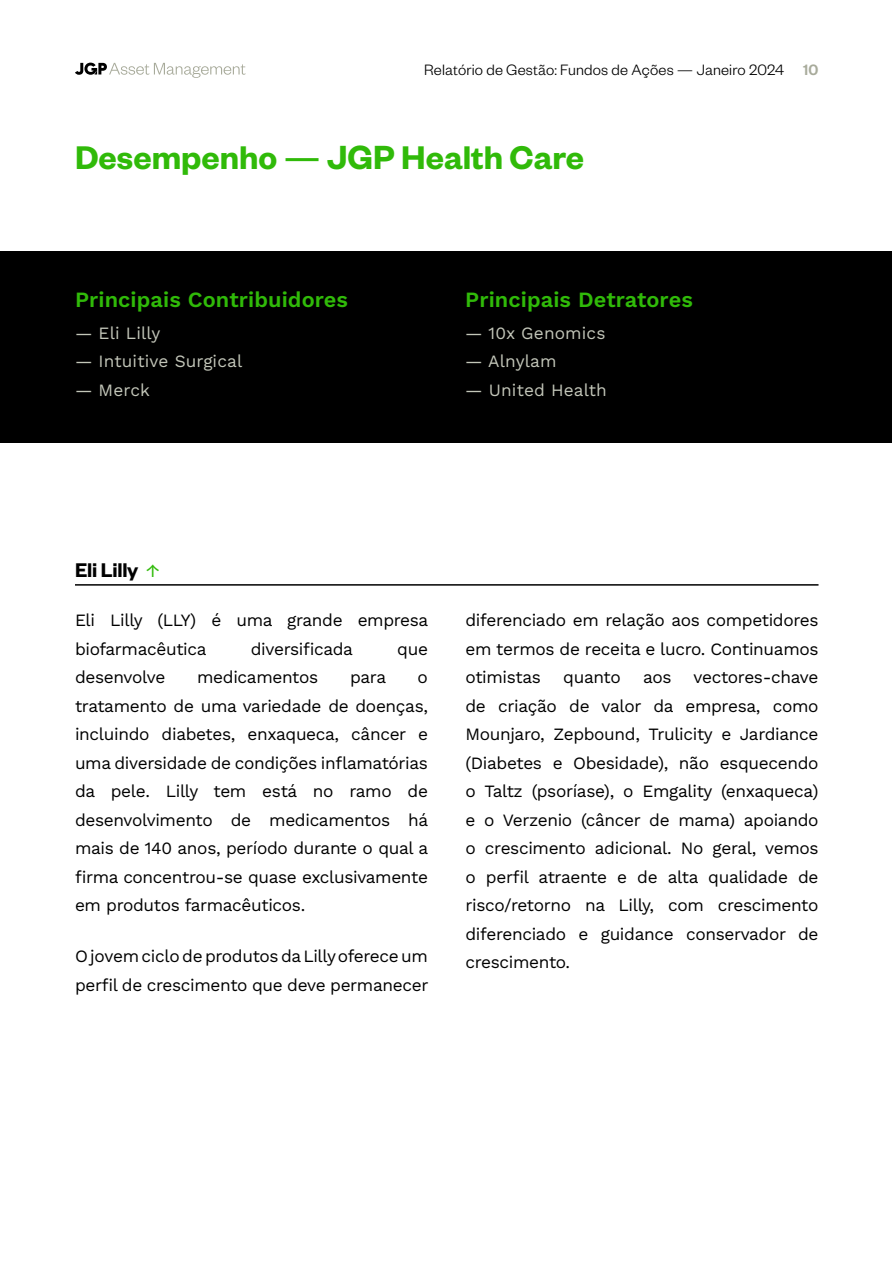
<style>
.page{position:relative;width:893px;height:1263px;background:#fff}
.page>*{position:absolute;margin:0;border:0;box-sizing:border-box;transform-origin:0 0}
.t1{font:600 36px "Founders Grotesk";color:#30ba09}
.t2{font:600 21.75px "Work Sans";letter-spacing:.005em;color:#30ba09}
.t3{font:600 21.75px "Founders Grotesk";letter-spacing:-.01em;color:#000}
.t4{font:17.25px/28.5px "Work Sans";letter-spacing:-.02em;color:#000;text-align:justify}
.t5{font:17.25px "Work Sans";letter-spacing:.01em;color:#c3c6b9}
.t6{font:300 16.5px "Founders Grotesk";letter-spacing:.01em;color:#000}
.s1{font-weight:500;color:#a8ab9b}
.s2{font-weight:500;font-size:36.75px}
.s3{font-size:36.75px}
.s4{font-family:"Work Sans";font-weight:400;font-size:18.75px;color:#30ba09}
</style>
<div class="page">
<svg style="left:75px;top:63px;width:171px;height:15px"></svg>
<div style="left:1px;top:251px;width:891px;height:192px;background:#000"></div>
<hr style="left:75px;top:584px;width:743px;height:2px;background:#000">
<p class="t6" style="left:424px;top:60px;width:396px">Relatório de Gestão: Fundos de Ações — Janeiro 2024 <span class="s1">10</span></p>
<h1 class="t1" style="left:75px;top:134px;width:511px">Desempenho <span class="s2">—</span> <span class="s3">JGP</span> Health Care</h1>
<p class="t2" style="left:75px;top:283px;width:275px">Principais Contribuidores</p>
<p class="t5" style="left:75px;top:320px;width:87px">— Eli Lilly</p>
<p class="t5" style="left:75px;top:348px;width:169px">— Intuitive Surgical</p>
<p class="t5" style="left:75px;top:377px;width:76px">— Merck</p>
<p class="t2" style="left:465px;top:283px;width:229px">Principais Detratores</p>
<p class="t5" style="left:465px;top:320px;width:142px">— 10x Genomics</p>
<p class="t5" style="left:465px;top:348px;width:93px">— Alnylam</p>
<p class="t5" style="left:465px;top:377px;width:143px">— United Health</p>
<p class="t3" style="left:75px;top:556px;width:86px">Eli Lilly <span class="s4">↑</span></p>
<p class="t4" style="left:75px;top:605px;width:355px">Eli Lilly (LLY) é uma grande empresa biofarmacêutica</p>
<p class="t4" style="left:251px;top:634px;width:104px">diversificada</p>
<p class="t4" style="left:397px;top:634px;width:32px">que</p>
<p class="t4" style="left:75px;top:662px;width:92px">desenvolve</p>
<p class="t4" style="left:197px;top:662px;width:123px">medicamentos</p>
<p class="t4" style="left:350px;top:662px;width:38px">para</p>
<p class="t4" style="left:75px;top:662px;width:355px;text-indent:343px">o tratamento de uma variedade de doenças, incluindo diabetes, enxaqueca, câncer e uma diversidade de condições inflamatórias da pele. Lilly tem está no ramo de desenvolvimento de medicamentos há mais de 140 anos, período durante o qual a firma concentrou-se quase exclusivamente em produtos farmacêuticos.</p>
<p class="t4" style="left:75px;top:941px;width:355px">O jovem ciclo de produtos da Lilly oferece um perfil de crescimento que deve permanecer</p>
<p class="t4" style="left:465px;top:605px;width:354px">diferenciado em relação aos competidores em termos de receita e lucro. Continuamos otimistas</p>
<p class="t4" style="left:465px;top:662px;width:354px;text-indent:228px">vectores-chave de criação de valor da empresa, como Mounjaro, Zepbound, Trulicity e Jardiance (Diabetes e Obesidade), não esquecendo o Taltz (psoríase), o Emgality (enxaqueca) e o Verzenio (câncer de mama) apoiando o crescimento adicional. No geral, vemos o perfil atraente e de alta qualidade de risco/retorno na Lilly, com crescimento diferenciado e guidance conservador de crescimento.</p>
<p class="t4" style="left:563px;top:662px;width:59px">quanto</p>
<p class="t4" style="left:643px;top:662px;width:30px">aos</p>
</div>
